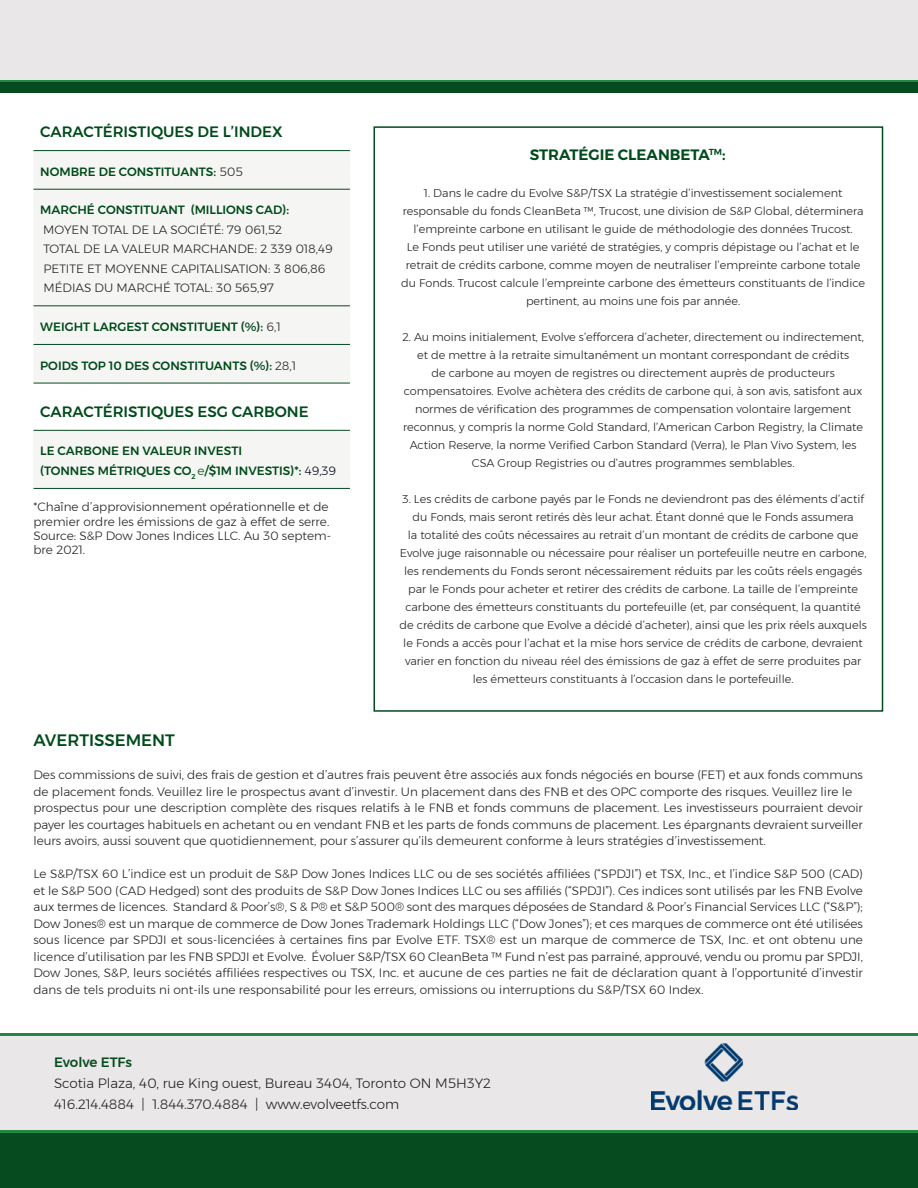
<style>
.page{position:relative;width:918px;height:1188px;background:#fff}
.page>*{position:absolute;margin:0;border:0;box-sizing:border-box;transform-origin:0 0}
.t1{font:500 16.5px "Montserrat";color:#004b1b}
.t2{font:500 15px "Montserrat";color:#004b1b}
.t3{font:600 15px "Montserrat";color:#004b1b}
.t4{font:300 13.5px "Montserrat";color:#231f20}
.t5{font:500 13.5px "Montserrat";color:#064a1f}
.t6{font:300 12px/16.5px "Montserrat";color:#231f20}
.t7{font:500 12px "Montserrat";color:#004b1b}
.t8{font:300 11.25px/18px "Montserrat";color:#231f20;text-align:center}
.s1{font-weight:300;color:#231f20}
.s2{color:#064a1f}
.s3{font-weight:300}
.s4{font-weight:300;color:#000316}
</style>
<div class="page">
<div style="left:0;top:0;width:918px;height:80px;background:#e9e7e8"></div>
<hr style="left:0;top:80px;width:918px;height:3px;background:#208843">
<div style="left:0;top:83px;width:918px;height:10px;background:#064a1f"></div>
<div style="left:33px;top:151px;width:317px;height:232px;background:#f5f5f3"></div>
<hr style="left:33px;top:150px;width:317px;height:1px;background:#064a1f">
<hr style="left:33px;top:189px;width:317px;height:1px;background:#064a1f">
<hr style="left:33px;top:305px;width:317px;height:1px;background:#064a1f">
<hr style="left:33px;top:344px;width:317px;height:1px;background:#064a1f">
<hr style="left:33px;top:383px;width:317px;height:1px;background:#064a1f">
<div style="left:33px;top:430px;width:317px;height:58px;background:#f5f5f3"></div>
<hr style="left:33px;top:430px;width:317px;height:1px;background:#064a1f">
<hr style="left:33px;top:488px;width:317px;height:1px;background:#064a1f">
<div style="left:0;top:1036px;width:918px;height:94px;background:#e9e7e8"></div>
<hr style="left:0;top:1033px;width:918px;height:3px;background:#208843">
<img style="left:652px;top:1043px;width:146px;height:66px">
<div style="left:0;top:1132px;width:918px;height:56px;background:#064a1f"></div>
<hr style="left:0;top:1130px;width:918px;height:3px;background:#208843">
<div style="left:374px;top:126px;width:509px;height:586px;border:2px solid #004b1b"></div>
<p class="t2" style="left:40px;top:120px;width:244px">CARACTÉRISTIQUES DE L’INDEX</p>
<p class="t7" style="left:40px;top:162px;width:204px">NOMBRE DE CONSTITUANTS: <span class="s1">505</span></p>
<p class="t7" style="left:40px;top:201px;width:250px">MARCHÉ CONSTITUANT (MILLIONS CAD):</p>
<p class="t6" style="left:43px;top:221px;width:240px">MOYEN TOTAL DE LA SOCIÉTÉ: 79 061,52</p>
<p class="t6" style="left:44px;top:241px;width:291px">TOTAL DE LA VALEUR MARCHANDE: 2 339 018,49</p>
<p class="t6" style="left:44px;top:260px;width:284px">PETITE ET MOYENNE CAPITALISATION: 3 806,86</p>
<p class="t6" style="left:44px;top:280px;width:232px">MÉDIAS DU MARCHÉ TOTAL: 30 565,97</p>
<p class="t7" style="left:40px;top:317px;width:242px">WEIGHT LARGEST CONSTITUENT <span class="s2">(%):</span> <span class="s1">6,1</span></p>
<p class="t7" style="left:40px;top:356px;width:258px">POIDS TOP 10 DES CONSTITUANTS <span class="s2">(%):</span> <span class="s1">28,1</span></p>
<p class="t2" style="left:40px;top:400px;width:270px">CARACTÉRISTIQUES ESG CARBONE</p>
<p class="t7" style="left:40px;top:442px;width:203px">LE CARBONE EN VALEUR INVESTI</p>
<p class="t7" style="left:40px;top:461px;width:298px">(TONNES MÉTRIQUES CO<sub>2</sub> <span class="s3">e</span>/$1M INVESTIS)*: <span class="s4">49,39</span></p>
<p class="t6" style="left:33px;top:499px;width:297px;line-height:14.4px">*Chaîne d’approvisionnement opérationnelle et de premier ordre les émissions de gaz à effet de serre.</p>
<p class="t6" style="left:33px;top:528px;width:299px;line-height:14.4px">Source: S&amp;P Dow Jones Indices LLC. Au 30 septem&shy;bre 2021.</p>
<p class="t3" style="left:530px;top:143px;width:197px">STRATÉGIE CLEANBETA<sup>TM</sup>:</p>
<p class="t8" style="left:401px;top:183px;width:465px">1. Dans le cadre du Evolve S&amp;P/TSX La stratégie d’investissement socialement responsable du fonds CleanBeta ™, Trucost, une division de S&amp;P Global, déterminera l’empreinte carbone en utilisant le guide de méthodologie des données Trucost.<br>Le Fonds peut utiliser une variété de stratégies, y compris dépistage ou l’achat et le retrait de crédits carbone, comme moyen de neutraliser l’empreinte carbone totale du Fonds. Trucost calcule l’empreinte carbone des émetteurs constituants de l’indice pertinent, au moins une fois par année.</p>
<p class="t8" style="left:402px;top:327px;width:463px">2. Au moins initialement, Evolve s’efforcera d’acheter, directement ou indirectement, et de mettre à la retraite simultanément un montant correspondant de crédits<br>de carbone au moyen de registres ou directement auprès de producteurs compensatoires. Evolve achètera des crédits de carbone qui, à son avis, satisfont aux normes de vérification des programmes de compensation volontaire largement reconnus, y compris la norme Gold Standard, l’American Carbon Registry, la Climate Action Reserve, la norme Verified Carbon Standard (Verra), le Plan Vivo System, les CSA Group Registries ou d’autres programmes semblables.</p>
<p class="t8" style="left:400px;top:489px;width:469px">3. Les crédits de carbone payés par le Fonds ne deviendront pas des éléments d’actif du Fonds, mais seront retirés dès leur achat. Étant donné que le Fonds assumera<br>la totalité des coûts nécessaires au retrait d’un montant de crédits de carbone que Evolve juge raisonnable ou nécessaire pour réaliser un portefeuille neutre en carbone, les rendements du Fonds seront nécessairement réduits par les coûts réels engagés par le Fonds pour acheter et retirer des crédits de carbone. La taille de l’empreinte carbone des émetteurs constituants du portefeuille (et, par conséquent, la quantité de crédits de carbone que Evolve a décidé d’acheter), ainsi que les prix réels auxquels le Fonds a accès pour l’achat et la mise hors service de crédits de carbone, devraient varier en fonction du niveau réel des émissions de gaz à effet de serre produites par les émetteurs constituants à l’occasion dans le portefeuille.</p>
<p class="t1" style="left:33px;top:727px;width:143px">AVERTISSEMENT</p>
<p class="t6" style="left:33px;top:766px;width:831px">Des commissions de suivi, des frais de gestion et d’autres frais peuvent être associés aux fonds négociés en bourse (FET) et aux fonds communs de placement fonds. Veuillez lire le prospectus avant d’investir. Un placement dans des FNB et des OPC comporte des risques. Veuillez lire le</p>
<p class="t6" style="left:33px;top:799px;width:831px;text-align:justify">prospectus pour une description complète des risques relatifs à le FNB et fonds communs de placement. Les investisseurs pourraient devoir payer les courtages habituels en achetant ou en vendant FNB et les parts de fonds communs de placement. Les épargnants devraient surveiller leurs avoirs, aussi souvent que quotidiennement, pour s’assurer qu’ils demeurent conforme à leurs stratégies d’investissement.</p>
<p class="t6" style="left:33px;top:865px;width:831px;text-align:justify">Le S&amp;P/TSX 60 L’indice est un produit de S&amp;P Dow Jones Indices LLC ou de ses sociétés affiliées (“SPDJI”) et TSX, Inc., et l’indice S&amp;P 500 (CAD) et le S&amp;P 500 (CAD Hedged) sont des produits de S&amp;P Dow Jones Indices LLC ou ses affiliés (“SPDJI”). Ces indices sont utilisés par les FNB Evolve aux termes de licences. Standard &amp; Poor’s®, S &amp; P® et S&amp;P 500® sont des marques déposées de Standard &amp; Poor’s Financial Services LLC (“S&amp;P”); Dow Jones® est un marque de commerce de Dow Jones Trademark Holdings LLC (“Dow Jones”); et ces marques de commerce ont été utilisées sous licence par SPDJI et sous-licenciées à certaines fins par Evolve ETF. TSX® est un marque de commerce de TSX, Inc. et ont obtenu une licence d’utilisation par les FNB SPDJI et Evolve. Évoluer S&amp;P/TSX 60 CleanBeta ™ Fund n’est pas parrainé, approuvé, vendu ou promu par SPDJI, Dow Jones, S&amp;P, leurs sociétés affiliées respectives ou TSX, Inc. et aucune de ces parties ne fait de déclaration quant à l’opportunité d’investir dans de tels produits ni ont-ils une responsabilité pour les erreurs, omissions ou interruptions du S&amp;P/TSX 60 Index.</p>
<p class="t5" style="left:54px;top:1052px;width:80px">Evolve ETFs</p>
<p class="t4" style="left:54px;top:1074px;width:438px">Scotia Plaza, 40, rue King ouest, Bureau 3404, Toronto ON M5H3Y2</p>
<p class="t4" style="left:54px;top:1095px;width:347px">416.214.4884 | 1.844.370.4884 | www.evolveetfs.com</p>
</div>
